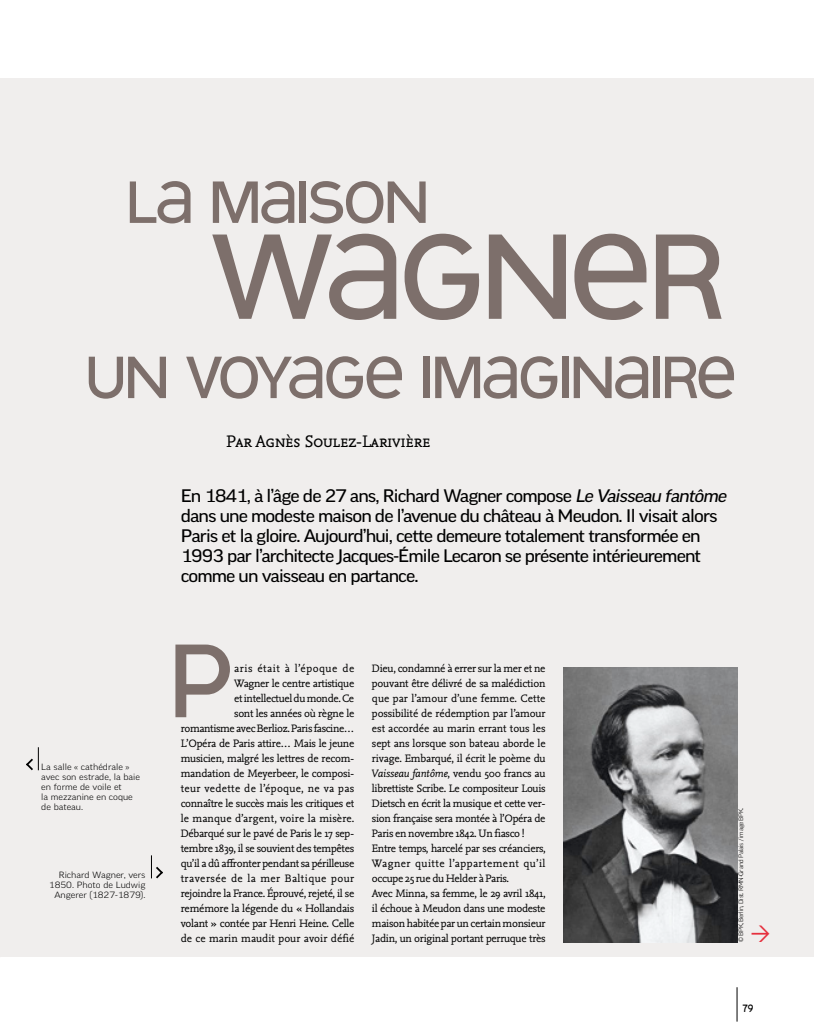
<style>
.page{position:relative;width:815px;height:1028px;background:#fff}
.page>*{position:absolute;margin:0;border:0;box-sizing:border-box;transform-origin:0 0}
.t1{font:145px "Designal LW20";letter-spacing:-.025em;color:#7d6f6b}
.t2{font:125px "Designal LW20";color:#7d6f6b}
.t3{font:71.25px "Designal LW20";letter-spacing:-.025em;color:#7d6f6b}
.t4{font:expanded 17.5px/20px "Good OT";letter-spacing:-.05em;color:#000}
.t5{font:17.5px "Nexus Mix Pro";letter-spacing:-.02em;color:#000}
.t6{font:11.25px/15px "Nexus Mix Pro";letter-spacing:-.025em;color:#000;text-align:right}
.t7{font:11.25px "Designal LW20";color:#000}
.t8{font:300 expanded 8.75px/10px "Good OT";color:#000}
.t9{font:300 expanded 6.25px "Good OT";letter-spacing:-.05em;color:#000}
.s1{font-style:italic}
</style>
<div class="page">
<div style="left:0;top:79px;width:814px;height:878px;background:#f0eeed"></div>
<hr style="left:737px;top:987px;width:1px;height:34px;background:#000">
<img style="left:564px;top:667px;width:173px;height:275px">
<svg style="left:26px;top:747px;width:13px;height:23px"></svg>
<svg style="left:151px;top:855px;width:12px;height:23px"></svg>
<h3 class="t3" style="left:126px;top:167px;width:304px">LA MAISON</h3>
<h1 class="t1" style="left:209px;top:205px;width:518px">WAGNER</h1>
<h3 class="t3" style="left:85px;top:342px;width:653px">UN VOYAGE IMAGINAIRE</h3>
<h3 class="t5" style="left:227px;top:428px;width:206px">Par Agnès Soulez-Larivière</h3>
<p class="t8" style="left:41px;top:762px;width:100px">La salle « cathédrale » avec son estrade, la baie en forme de voile et<br>la mezzanine en coque de bateau.</p>
<p class="t8" style="left:49px;top:870px;width:98px;text-align:right">Richard Wagner, vers<br>1850. Photo de Ludwig<br>Angerer (1827-1879).</p>
<p class="t4" style="left:181px;top:486px;width:551px">En 1841, à l’âge de 27 ans, Richard Wagner compose <span class="s1">Le Vaisseau fantôme </span>dans une modeste maison de l’avenue du château à Meudon. Il visait alors Paris et la gloire. Aujourd’hui, cette demeure totalement transformée en 1993 par l’architecte Jacques-Émile Lecaron se présente intérieurement comme un vaisseau en partance.</p>
<h2 class="t2" style="left:169px;top:619px;width:66px">P</h2>
<p class="t6" style="left:181px;top:660px;width:175px">aris était à l’époque de<br>Wagner le centre artistique<br>et intellectuel du monde. Ce<br>sont les années où règne le romantisme avec Berlioz. Paris fascine… L’Opéra de Paris attire… Mais le jeune musicien, malgré les lettres de recom&shy;mandation de Meyerbeer, le composi&shy;teur vedette de l’époque, ne va pas connaître le succès mais les critiques et le manque d’argent, voire la misère.<br>Débarqué sur le pavé de Paris le 17 sep&shy;tembre 1839, il se souvient des tempêtes qu’il a dû affronter pendant sa périlleuse traversée de la mer Baltique pour rejoindre la France. Éprouvé, rejeté, il se remémore la légende du « Hollandais volant » contée par Henri Heine. Celle de ce marin maudit pour avoir défié</p>
<p class="t6" style="left:372px;top:660px;width:175px;text-align:left">Dieu, condamné à errer sur la mer et ne pouvant être délivré de sa malédiction que par l’amour d’une femme. Cette possibilité de rédemption par l’amour est accordée au marin errant tous les sept ans lorsque son bateau aborde le rivage. Embarqué, il écrit le poème du <span class="s1">Vaisseau fantôme</span>, vendu 500 francs au librettiste Scribe. Le compositeur Louis Dietsch en écrit la musique et cette ver&shy;sion française sera montée à l’Opéra de Paris en novembre 1842. Un fiasco !<br>Entre temps, harcelé par ses créanciers, Wagner quitte l’appartement qu’il occupe 25 rue du Helder à Paris.<br>Avec Minna, sa femme, le 29 avril 1841, il échoue à Meudon dans une modeste maison habitée par un certain monsieur Jadin, un original portant perruque très</p>
<p class="t9" style="left:738px;top:942px;width:136px;rotate:-90deg">© BPK, Berlin, Dist. RMN-Grand Palais / image BPK.</p>
<p class="t7" style="left:742px;top:1003px;width:12px">79</p>
</div>
